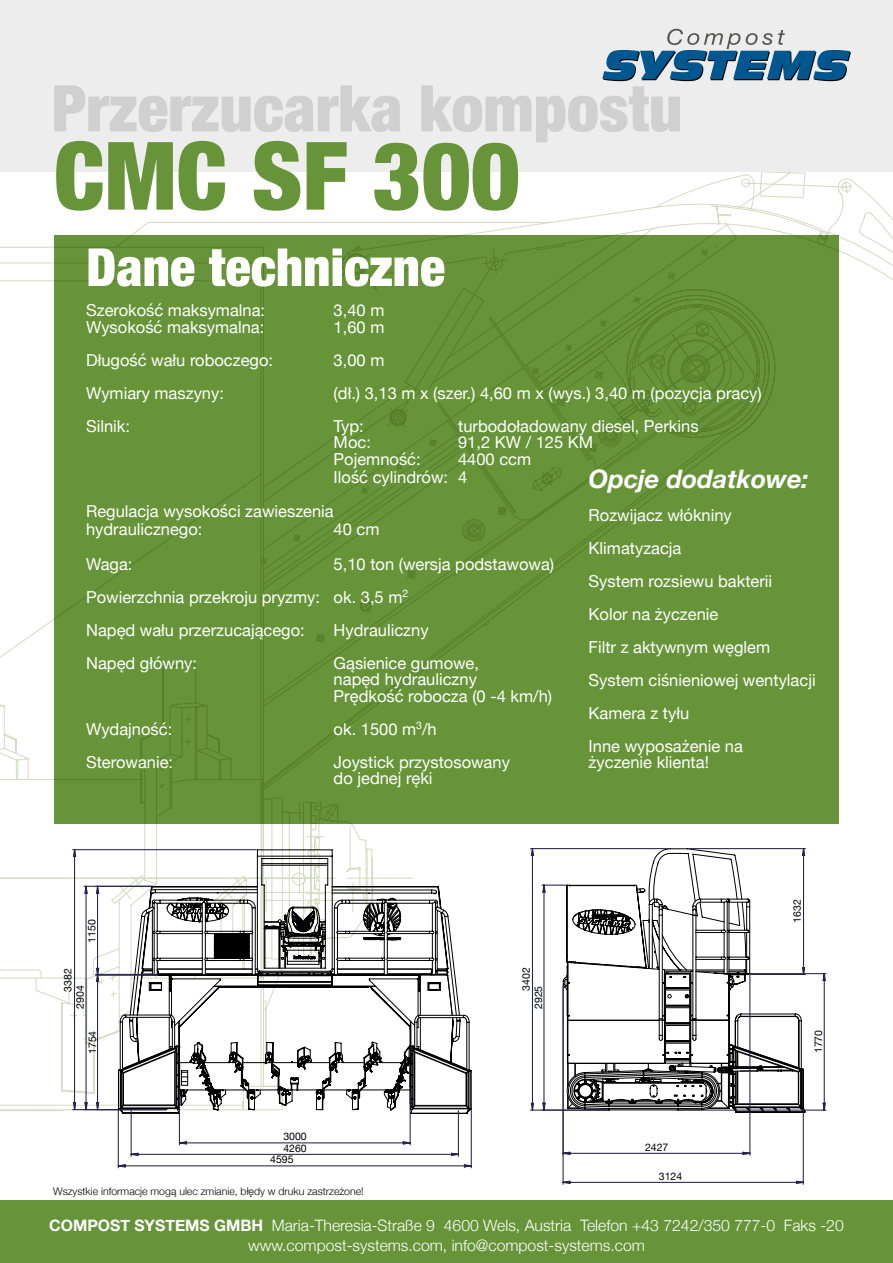
<style>
.page{position:relative;width:893px;height:1263px;background:#fff}
.page>*{position:absolute;margin:0;border:0;box-sizing:border-box;transform-origin:0 0}
.t1{font:900 condensed 94.5px "Helvetica Neue";color:#689439}
.t2{font:900 condensed 64.2px "Helvetica Neue";color:#d0d0d0}
.t3{font:900 condensed 52.5px "Helvetica Neue";color:#fff}
.t4{font:italic 700 25.5px "Helvetica Neue";color:#fff}
.t5{font:16.5px/33px "Helvetica Neue";color:#fff}
.t6{font:300 15.75px/19.5px "Helvetica Neue";color:#fff;text-align:center}
.t7{font:300 10.5px "Helvetica Neue";color:#000}
.t8{font:10.5px/12.1px "Helvetica Neue";color:#000}
.s1{font-weight:700}
</style>
<div class="page">
<svg style="left:315px;top:172px;width:578px;height:108px"></svg>
<div style="left:0;top:0;width:893px;height:172px;background:#ededed"></div>
<div style="left:0;top:1200px;width:893px;height:63px;background:#689439"></div>
<svg style="left:602px;top:29px;width:249px;height:52px"></svg>
<div style="left:54px;top:235px;width:785px;height:589px;background:#689439"></div>
<svg style="left:0;top:663px;width:472px;height:506px"></svg>
<svg style="left:530px;top:848px;width:297px;height:265px"></svg>
<svg style="left:562px;top:985px;width:242px;height:200px"></svg>
<h2 class="t2" style="left:52px;top:56px;width:632px">Przerzucarka kompostu</h2>
<h1 class="t1" style="left:54px;top:98px;width:467px">CMC SF 300</h1>
<h3 class="t3" style="left:86px;top:224px;width:360px">Dane techniczne</h3>
<p class="t5" style="left:86px;top:295px;width:181px">Szerokość maksymalna:</p>
<p class="t5" style="left:334px;top:295px;width:52px">3,40 m</p>
<p class="t5" style="left:86px;top:311px;width:180px">Wysokość maksymalna:</p>
<p class="t5" style="left:334px;top:311px;width:52px">1,60 m</p>
<p class="t5" style="left:86px;top:344px;width:188px">Długość wału roboczego:</p>
<p class="t5" style="left:334px;top:344px;width:52px">3,00 m</p>
<p class="t5" style="left:86px;top:377px;width:139px">Wymiary maszyny:</p>
<p class="t5" style="left:334px;top:377px;width:430px">(dł.) 3,13 m x (szer.) 4,60 m x (wys.) 3,40 m (pozycja pracy)</p>
<p class="t5" style="left:86px;top:410px;width:46px">Silnik:</p>
<p class="t5" style="left:334px;top:410px;width:32px">Typ:</p>
<p class="t5" style="left:458px;top:410px;width:242px">turbodoładowany diesel, Perkins</p>
<p class="t5" style="left:334px;top:427px;width:39px">Moc:</p>
<p class="t5" style="left:458px;top:427px;width:137px">91,2 KW / 125 KM</p>
<p class="t5" style="left:334px;top:443px;width:89px">Pojemność:</p>
<p class="t5" style="left:334px;top:451px;width:199px;line-height:18px;text-indent:124px">4400 ccm<br>Ilość cylindrów: 4</p>
<h3 class="t4" style="left:589px;top:458px;width:222px">Opcje dodatkowe:</h3>
<p class="t5" style="left:589px;top:499px;width:229px">Rozwijacz włókniny<br>Klimatyzacja<br>System rozsiewu bakterii<br>Kolor na życzenie<br>Filtr z aktywnym węglem<br>System ciśnieniowej wentylacji<br>Kamera z tyłu<br>Inne wyposażenie na</p>
<p class="t5" style="left:589px;top:747px;width:122px">życzenie klienta!</p>
<p class="t5" style="left:86px;top:503px;width:249px;line-height:18px">Regulacja wysokości zawieszenia hydraulicznego:</p>
<p class="t5" style="left:334px;top:514px;width:47px">40 cm</p>
<p class="t5" style="left:86px;top:548px;width:470px;text-indent:247px">5,10 ton (wersja podstawowa)<br>Powierzchnia przekroju pryzmy: ok. 3,5 m<sup>2<br></sup>Napęd wału przerzucającego:</p>
<p class="t5" style="left:86px;top:548px;width:48px">Waga:</p>
<p class="t5" style="left:334px;top:614px;width:97px">Hydrauliczny</p>
<p class="t5" style="left:86px;top:647px;width:112px">Napęd główny:</p>
<p class="t5" style="left:334px;top:656px;width:220px;line-height:16.5px">Gąsienice gumowe,<br>napęd hydrauliczny<br>Prędkość robocza (0 -4 km/h)</p>
<p class="t5" style="left:86px;top:713px;width:88px">Wydajność:</p>
<p class="t5" style="left:334px;top:713px;width:105px">ok. 1500 m<sup>3</sup>/h</p>
<p class="t5" style="left:86px;top:746px;width:89px">Sterowanie:</p>
<p class="t5" style="left:334px;top:755px;width:178px;line-height:16.5px">Joystick przystosowany do jednej ręki</p>
<p class="t8" style="left:86px;top:943px;width:25px;rotate:-90deg">1150</p>
<p class="t8" style="left:62px;top:1009px;width:42px;text-indent:17px;rotate:-90deg">3382<br>2904</p>
<p class="t8" style="left:87px;top:1054px;width:25px;rotate:-90deg">1754</p>
<p class="t8" style="left:283px;top:1131px;width:25px">3000<br>4260</p>
<p class="t8" style="left:270px;top:1154px;width:25px">4595</p>
<p class="t7" style="left:53px;top:1182px;width:312px">Wszystkie informacje mogą ulec zmianie, błędy w druku zastrzeżone!</p>
<p class="t8" style="left:521px;top:1009px;width:43px;text-indent:18px;rotate:-90deg">3402<br>2925</p>
<p class="t8" style="left:645px;top:1141px;width:25px">2427</p>
<p class="t8" style="left:659px;top:1171px;width:25px">3124</p>
<p class="t8" style="left:792px;top:922px;width:25px;rotate:-90deg">1632</p>
<p class="t8" style="left:813px;top:1053px;width:25px;rotate:-90deg">1770</p>
<p class="t6" style="left:49px;top:1214px;width:796px"><span class="s1">COMPOST SYSTEMS GMBH</span> Maria-Theresia-Straße 9 4600 Wels, Austria Telefon +43 7242/350 777-0 Faks -20 www.compost-systems.com, info@compost-systems.com</p>
</div>
